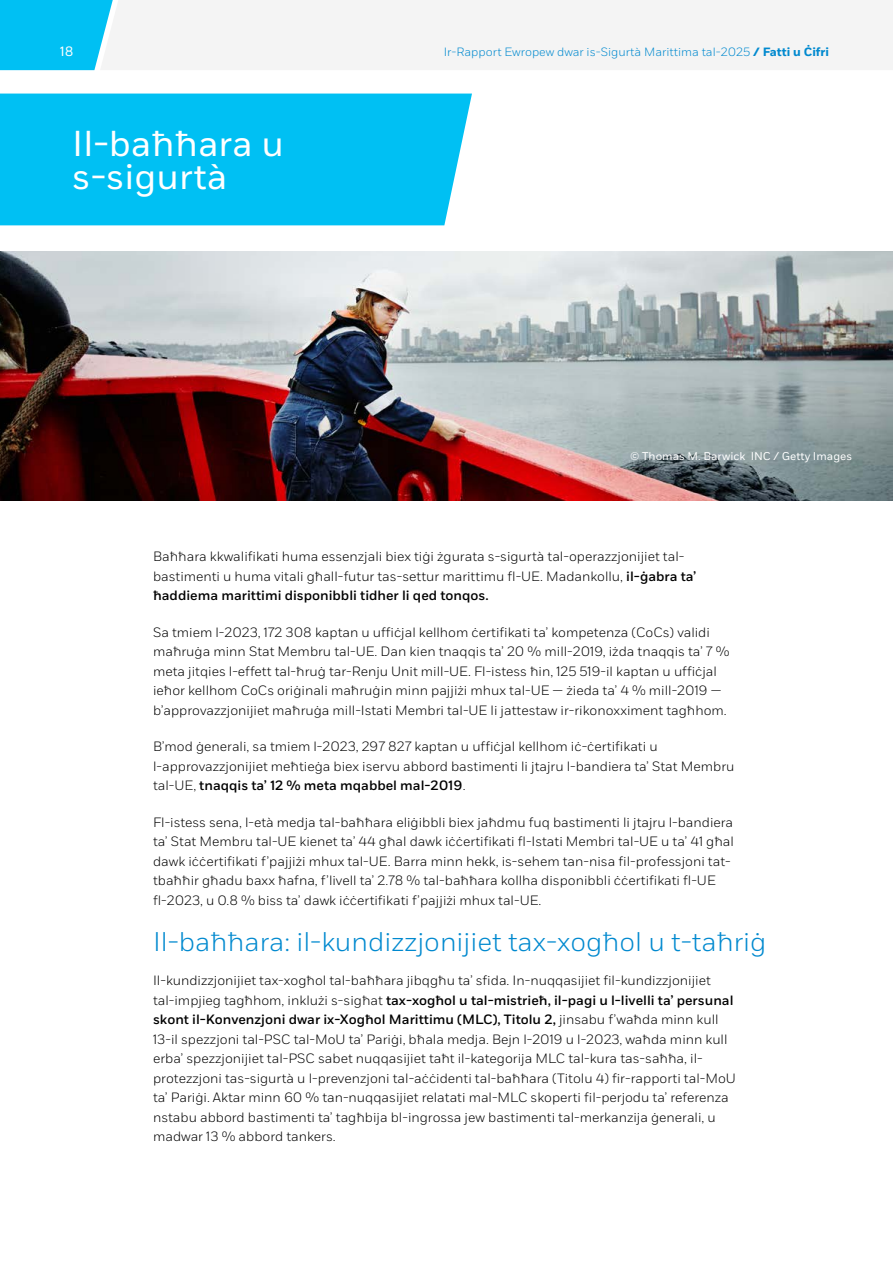
<style>
.page{position:relative;width:893px;height:1263px;background:#fff}
.page>*{position:absolute;margin:0;border:0;box-sizing:border-box;transform-origin:0 0}
.t1{font:36px/33px "Fort";color:#fff}
.t2{font:300 27px "Fort";color:#0089cf}
.t3{font:300 13.5px/19.5px "Fort";color:#000}
.t4{font:13.5px "Fort";color:#fff}
.t5{font:300 12px "Fort";color:#0089cf}
.t6{font:11.25px "Fort";color:#fff}
.s1{font-weight:700}
.s2{font-weight:500}
</style>
<div class="page">
<div style="left:116px;top:0;width:777px;height:70px;background:#f4f4f4"></div>
<svg style="left:0;top:0;width:116px;height:70px;background:#19c5f3"></svg>
<img style="left:0;top:251px;width:893px;height:249px">
<div style="left:0;top:94px;width:472px;height:131px;background:#00c0f3"></div>
<p class="t4" style="left:60px;top:43px;width:15px">18</p>
<p class="t5" style="left:444px;top:45px;width:387px">Ir-Rapport Ewropew dwar is-Sigurtà Marittima tal-2025 <span class="s1">/ Fatti u Ċifri</span></p>
<h1 class="t1" style="left:72px;top:128px;width:213px">Il-baħħara u s-sigurtà</h1>
<p class="t6" style="left:630px;top:449px;width:223px">© Thomas M. Barwick INC / Getty Images</p>
<p class="t3" style="left:153px;top:547px;width:545px">Baħħara kkwalifikati huma essenzjali biex tiġi żgurata s-sigurtà tal-operazzjonijiet tal&shy;bastimenti u huma vitali għall-futur tas-settur marittimu fl-UE. Madankollu, <span class="s2">il-ġabra ta’ ħaddiema marittimi disponibbli tidher li qed tonqos.</span></p>
<p class="t3" style="left:153px;top:622px;width:578px">Sa tmiem l-2023, 172 308 kaptan u uffiċjal kellhom ċertifikati ta’ kompetenza (CoCs) validi maħruġa minn Stat Membru tal-UE. Dan kien tnaqqis ta’ 20 % mill-2019, iżda tnaqqis ta’ 7 % meta jitqies l-effett tal-ħruġ tar-Renju Unit mill-UE. Fl-istess ħin, 125 519-il kaptan u uffiċjal ieħor kellhom CoCs oriġinali maħruġin minn pajjiżi mhux tal-UE — żieda ta’ 4 % mill-2019 — b’approvazzjonijiet maħruġa mill-Istati Membri tal-UE li jattestaw ir-rikonoxximent tagħhom.</p>
<p class="t3" style="left:153px;top:737px;width:583px">B’mod ġenerali, sa tmiem l-2023, 297 827 kaptan u uffiċjal kellhom iċ-ċertifikati u l-approvazzjonijiet meħtieġa biex iservu abbord bastimenti li jtajru l-bandiera ta’ Stat Membru tal-UE, <span class="s2">tnaqqis ta’ 12 % meta mqabbel mal-2019</span>.</p>
<p class="t3" style="left:153px;top:812px;width:582px">Fl-istess sena, l-età medja tal-baħħara eliġibbli biex jaħdmu fuq bastimenti li jtajru l-bandiera ta’ Stat Membru tal-UE kienet ta’ 44 għal dawk iċċertifikati fl-Istati Membri tal-UE u ta’ 41 għal dawk iċċertifikati f’pajjiżi mhux tal-UE. Barra minn hekk, is-sehem tan-nisa fil-professjoni tat&shy;tbaħħir għadu baxx ħafna, f’livell ta’ 2.78 % tal-baħħara kollha disponibbli ċċertifikati fl-UE fl-2023, u 0.8 % biss ta’ dawk iċċertifikati f’pajjiżi mhux tal-UE.</p>
<h2 class="t2" style="left:153px;top:926px;width:615px">Il-baħħara: il-kundizzjonijiet tax-xogħol u t-taħriġ</h2>
<p class="t3" style="left:153px;top:971px;width:584px">Il-kundizzjonijiet tax-xogħol tal-baħħara jibqgħu ta’ sfida. In-nuqqasijiet fil-kundizzjonijiet tal-impjieg tagħhom, inklużi s-sigħat <span class="s2">tax-xogħol u tal-mistrieħ, il-pagi u l-livelli ta’ persunal skont il-Konvenzjoni dwar ix-Xogħol Marittimu (MLC), Titolu 2,</span> jinsabu f’waħda minn kull 13-il spezzjoni tal-PSC tal-MoU ta’ Pariġi, bħala medja. Bejn l-2019 u l-2023, waħda minn kull erba’ spezzjonijiet tal-PSC sabet nuqqasijiet taħt il-kategorija MLC tal-kura tas-saħħa, il&shy;protezzjoni tas-sigurtà u l-prevenzjoni tal-aċċidenti tal-baħħara (Titolu 4) fir-rapporti tal-MoU ta’ Pariġi. Aktar minn 60 % tan-nuqqasijiet relatati mal-MLC skoperti fil-perjodu ta’ referenza nstabu abbord bastimenti ta’ tagħbija bl-ingrossa jew bastimenti tal-merkanzija ġenerali, u madwar 13 % abbord tankers.</p>
</div>
